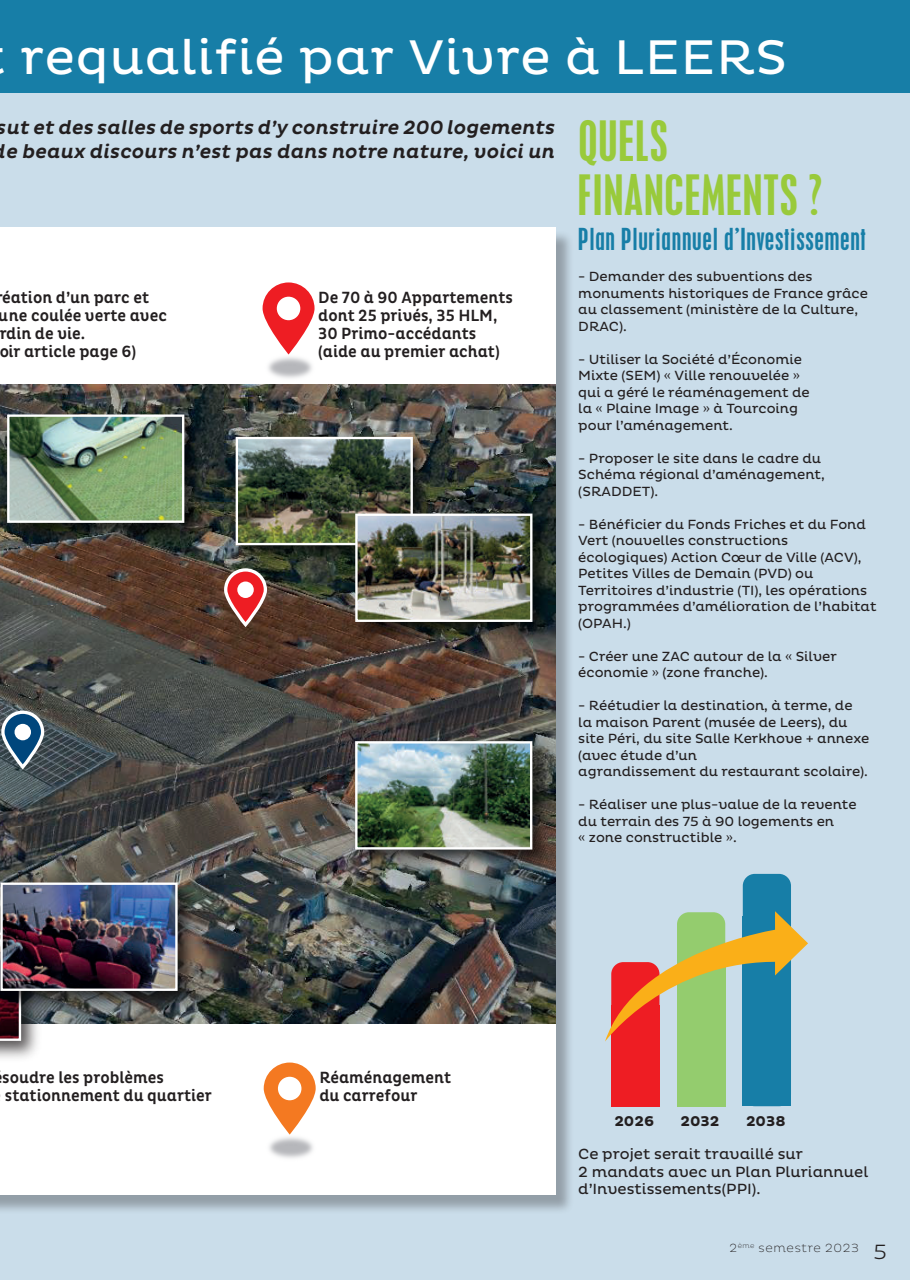
<style>
.page{position:relative;width:910px;height:1280px;background:#fff}
.page>*{position:absolute;margin:0;border:0;box-sizing:border-box;transform-origin:0 0}
.t1{font:49.5px "Pluto";letter-spacing:.02em;color:#fff}
.t2{font:condensed 49.5px/54px "Placard MT Std";letter-spacing:.025em;color:#99ca3b}
.t3{font:condensed 27px "Placard MT Std";letter-spacing:.025em;color:#177ea7}
.t4{font:300 21px "Pluto";color:#231f20}
.t5{font:italic 500 19.5px/24px "Pluto";color:#231f20;text-align:center}
.t6{font:500 16.5px/18.3px "Pluto Cond";color:#231f20}
.t7{font:15px/17.2px "Pluto";color:#231f20}
.t8{font:700 14.4px "Pluto";color:#231f20}
.t9{font:13.5px/16.5px "Pluto";color:#231f20}
.t10{font:200 12px "Pluto";letter-spacing:.055em;color:#231f20}
</style>
<div class="page">
<div style="left:0;top:9px;width:910px;height:1271px;background:#caddea"></div>
<div style="left:0;top:0;width:910px;height:92px;background:#177ea7"></div>
<div style="left:0;top:230px;width:574px;height:984px;background:#231f20;opacity:.33"></div>
<div style="left:0;top:227px;width:555px;height:968px;background:#fff"></div>
<img style="left:0;top:385px;width:555px;height:638px">
<svg style="left:264px;top:1062px;width:52px;height:54px"></svg>
<img style="left:269px;top:1116px;width:44px;height:43px">
<svg style="left:263px;top:282px;width:52px;height:54px"></svg>
<img style="left:247px;top:336px;width:86px;height:63px">
<div style="left:224px;top:568px;width:43px;height:57px;border:7px solid #fff;border-radius:18px"></div>
<svg style="left:227px;top:580px;width:37px;height:42px"></svg>
<div style="left:1px;top:711px;width:43px;height:57px;border:7px solid #fff;border-radius:18px"></div>
<svg style="left:5px;top:714px;width:36px;height:50px"></svg>
<img style="left:343px;top:724px;width:212px;height:158px">
<img style="left:358px;top:744px;width:171px;height:102px">
<img style="left:0;top:1018px;width:88px;height:40px">
<img style="left:209px;top:414px;width:277px;height:166px">
<img style="left:270px;top:440px;width:140px;height:102px">
<div style="left:355px;top:741px;width:177px;height:108px;border:2px solid #fff"></div>
<svg style="left:0;top:1018px;width:21px;height:23px"></svg>
<img style="left:0;top:848px;width:204px;height:170px">
<img style="left:3px;top:885px;width:172px;height:103px">
<div style="left:0;top:882px;width:178px;height:109px;border:2px solid #fff"></div>
<div style="left:236px;top:437px;width:177px;height:108px;border:2px solid #fff"></div>
<img style="left:313px;top:502px;width:242px;height:150px">
<img style="left:358px;top:516px;width:171px;height:103px">
<div style="left:355px;top:513px;width:177px;height:109px;border:2px solid #fff"></div>
<img style="left:0;top:404px;width:270px;height:146px">
<img style="left:10px;top:417px;width:171px;height:103px">
<div style="left:7px;top:414px;width:177px;height:109px;border:2px solid #fff"></div>
<div style="left:611px;top:962px;width:48px;height:144px;background:#ee1d23;border-radius:12px"></div>
<div style="left:677px;top:912px;width:48px;height:194px;background:#94cc6e;border-radius:12px"></div>
<div style="left:743px;top:874px;width:48px;height:232px;background:#177ea7;border-radius:12px"></div>
<svg style="left:605px;top:911px;width:203px;height:131px"></svg>
<h1 class="t1" style="left:20px;top:29px;width:768px">requalifié par Vivre à LEERS</h1>
<h3 class="t5" style="left:-3px;top:116px;width:560px">sut et des salles de sports d’y construire 200 logements e beaux discours n’est pas dans notre nature, voici un</h3>
<p class="t6" style="left:-1px;top:288px;width:170px">éation d’un parc et une coulée verte avec rdin de vie.<br>oir article page 6)</p>
<p class="t6" style="left:318px;top:288px;width:196px">De 70 à 90 Appartements dont 25 privés, 35 HLM,<br>30 Primo-accédants (aide au premier achat)</p>
<h1 class="t2" style="left:578px;top:114px;width:245px">QUELS<br>FINANCEMENTS ?</h1>
<h2 class="t3" style="left:578px;top:222px;width:289px">Plan Pluriannuel d’Investissement</h2>
<p class="t9" style="left:578px;top:269px;width:291px">- Demander des subventions des monuments historiques de France grâce au classement (ministère de la Culture,<br>DRAC).</p>
<p class="t9" style="left:578px;top:351px;width:233px">- Utiliser la Société d’Économie<br>Mixte (SEM) « Ville renouvelée » qui a géré le réaménagement de la « Plaine Image » à Tourcoing pour l’aménagement.</p>
<p class="t9" style="left:578px;top:450px;width:248px">- Proposer le site dans le cadre du<br>Schéma régional d’aménagement, (SRADDET).</p>
<p class="t9" style="left:578px;top:516px;width:300px">- Bénéficier du Fonds Friches et du Fond Vert (nouvelles constructions écologiques) Action Cœur de Ville (ACV), Petites Villes de Demain (PVD) ou Territoires d’industrie (TI), les opérations programmées d’amélioration de l’habitat (OPAH.)</p>
<p class="t9" style="left:578px;top:648px;width:260px">- Créer une ZAC autour de la « Silver économie » (zone franche).</p>
<p class="t9" style="left:578px;top:698px;width:293px">- Réétudier la destination, à terme, de la maison Parent (musée de Leers), du site Péri, du site Salle Kerkhove + annexe (avec étude d’un<br>agrandissement du restaurant scolaire).</p>
<p class="t9" style="left:578px;top:797px;width:280px">- Réaliser une plus-value de la revente du terrain des 75 à 90 logements en<br>« zone constructible ».</p>
<p class="t6" style="left:2px;top:1068px;width:211px">soudre les problèmes stationnement du quartier</p>
<p class="t6" style="left:319px;top:1068px;width:133px">Réaménagement du carrefour</p>
<p class="t8" style="left:614px;top:1113px;width:41px">2026</p>
<p class="t8" style="left:680px;top:1113px;width:40px">2032</p>
<p class="t8" style="left:746px;top:1113px;width:41px">2038</p>
<p class="t7" style="left:578px;top:1146px;width:291px">Ce projet serait travaillé sur<br>2 mandats avec un Plan Pluriannuel d’Investissements(PPI).</p>
<p class="t10" style="left:729px;top:1241px;width:131px">2<sup>ème</sup> semestre 2023</p>
<h3 class="t4" style="left:873px;top:1239px;width:15px">5</h3>
</div>
